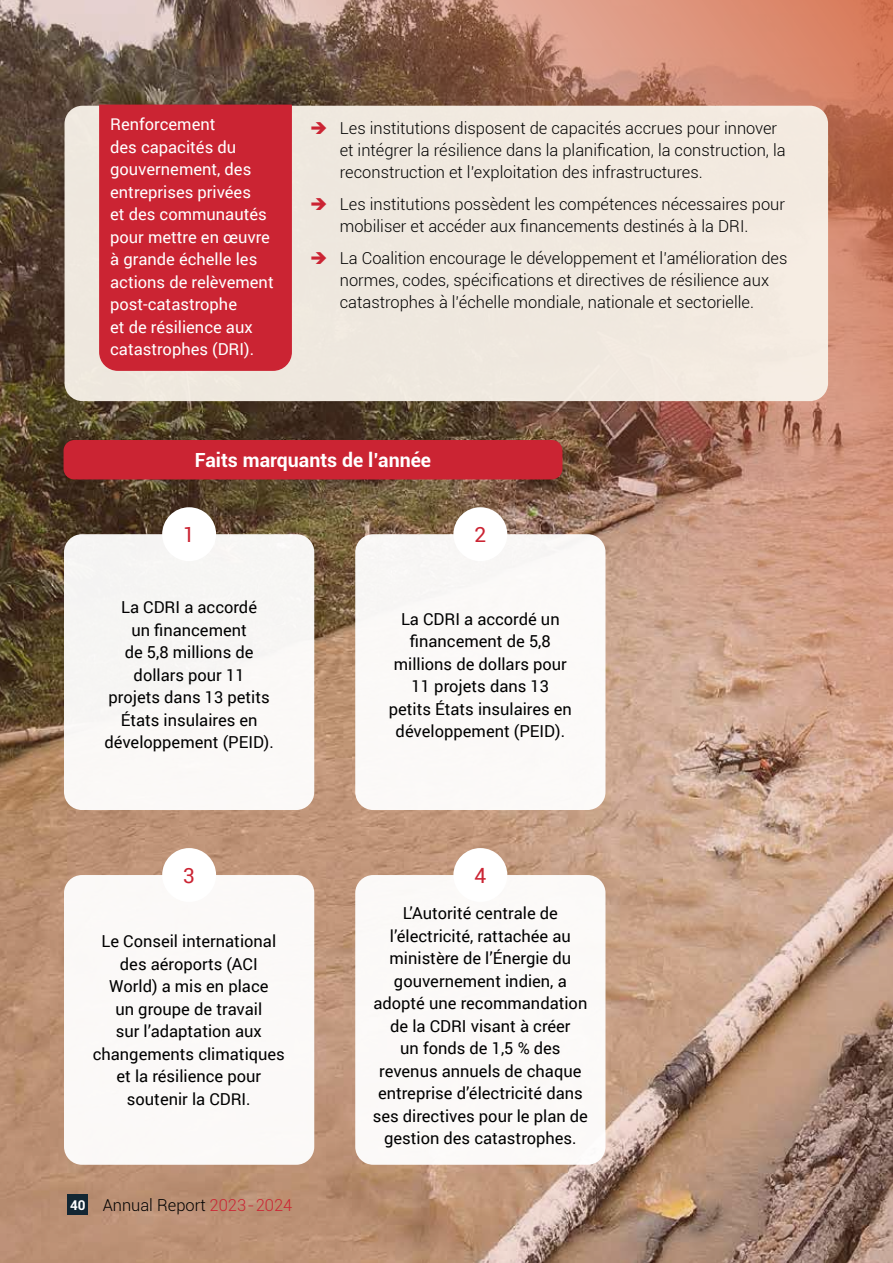
<style>
.page{position:relative;width:893px;height:1263px;background:#fff}
.page>*{position:absolute;margin:0;border:0;box-sizing:border-box;transform-origin:0 0}
.t1{font:21px "Roboto";color:#cb2433}
.t2{font:700 19.5px "Roboto";color:#fff}
.t3{font:16.5px/22.5px "Roboto";color:#000;text-align:center}
.t4{font:300 16.5px/21.8px "Roboto";color:#000}
.t5{font:16.5px/22.5px "Roboto";color:#fff}
.s1{font-weight:700;font-size:13.5px;color:#fff}
.s2{color:#cb2433}
</style>
<div class="page">
<img style="left:0;top:0;width:893px;height:1263px">
<div style="left:355px;top:534px;width:250px;height:276px;background:#fbf9f8;border-radius:18px"></div>
<div style="left:64px;top:534px;width:250px;height:276px;background:#f8f7f5;border-radius:18px"></div>
<div style="left:162px;top:507px;width:54px;height:54px;background:#fff;border-radius:50%"></div>
<div style="left:453px;top:507px;width:54px;height:54px;background:#fff;border-radius:50%"></div>
<div style="left:65px;top:106px;width:763px;height:295px;background:#f0e9df;border-radius:18px"></div>
<svg style="left:98px;top:104px;width:195px;height:267px;background:#cd313e"></svg>
<div style="left:64px;top:440px;width:498px;height:39px;background:#cb2433;border-radius:11px"></div>
<div style="left:355px;top:875px;width:250px;height:290px;background:#fbf9f8;border-radius:18px"></div>
<div style="left:453px;top:848px;width:54px;height:54px;background:#fff;border-radius:50%"></div>
<div style="left:64px;top:875px;width:250px;height:290px;background:#fbf9f8;border-radius:18px"></div>
<div style="left:162px;top:848px;width:54px;height:54px;background:#fff;border-radius:50%"></div>
<div style="left:68px;top:1195px;width:20px;height:20px;background:#122633"></div>
<p class="t5" style="left:110px;top:113px;width:165px">Renforcement<br>des capacités du gouvernement, des entreprises privées<br>et des communautés pour mettre en œuvre à grande échelle les actions de relèvement post-catastrophe<br>et de résilience aux catastrophes (DRI).</p>
<p class="t4" style="left:340px;top:117px;width:447px">Les institutions disposent de capacités accrues pour innover et intégrer la résilience dans la planification, la construction, la reconstruction et l’exploitation des infrastructures.</p>
<p class="t4" style="left:340px;top:193px;width:447px">Les institutions possèdent les compétences nécessaires pour mobiliser et accéder aux financements destinés à la DRI.</p>
<p class="t4" style="left:340px;top:247px;width:449px">La Coalition encourage le développement et l’amélioration des normes, codes, spécifications et directives de résilience aux catastrophes à l’échelle mondiale, nationale et sectorielle.</p>
<p class="t2" style="left:195px;top:446px;width:238px">Faits marquants de l’année</p>
<p class="t1" style="left:183px;top:520px;width:13px">1</p>
<p class="t1" style="left:474px;top:520px;width:13px">2</p>
<p class="t3" style="left:104px;top:595px;width:171px">La CDRI a accordé<br>un financement<br>de 5,8 millions de dollars pour 11<br>projets dans 13 petits<br>États insulaires en développement (PEID).</p>
<p class="t3" style="left:389px;top:607px;width:185px">La CDRI a accordé un financement de 5,8 millions de dollars pour<br>11 projets dans 13 petits États insulaires en développement (PEID).</p>
<p class="t1" style="left:183px;top:860px;width:13px">3</p>
<p class="t3" style="left:93px;top:930px;width:194px">Le Conseil international des aéroports (ACI<br>World) a mis en place<br>un groupe de travail<br>sur l’adaptation aux changements climatiques et la résilience pour soutenir la CDRI.</p>
<p class="t4" style="left:70px;top:1194px;width:224px"><span class="s1">40</span> Annual Report <span class="s2">2023-2024</span></p>
<p class="t1" style="left:474px;top:860px;width:13px">4</p>
<p class="t3" style="left:373px;top:901px;width:217px">L’Autorité centrale de l’électricité, rattachée au ministère de l’Énergie du gouvernement indien, a adopté une recommandation de la CDRI visant à créer<br>un fonds de 1,5 % des revenus annuels de chaque entreprise d’électricité dans ses directives pour le plan de gestion des catastrophes.</p>
</div>
